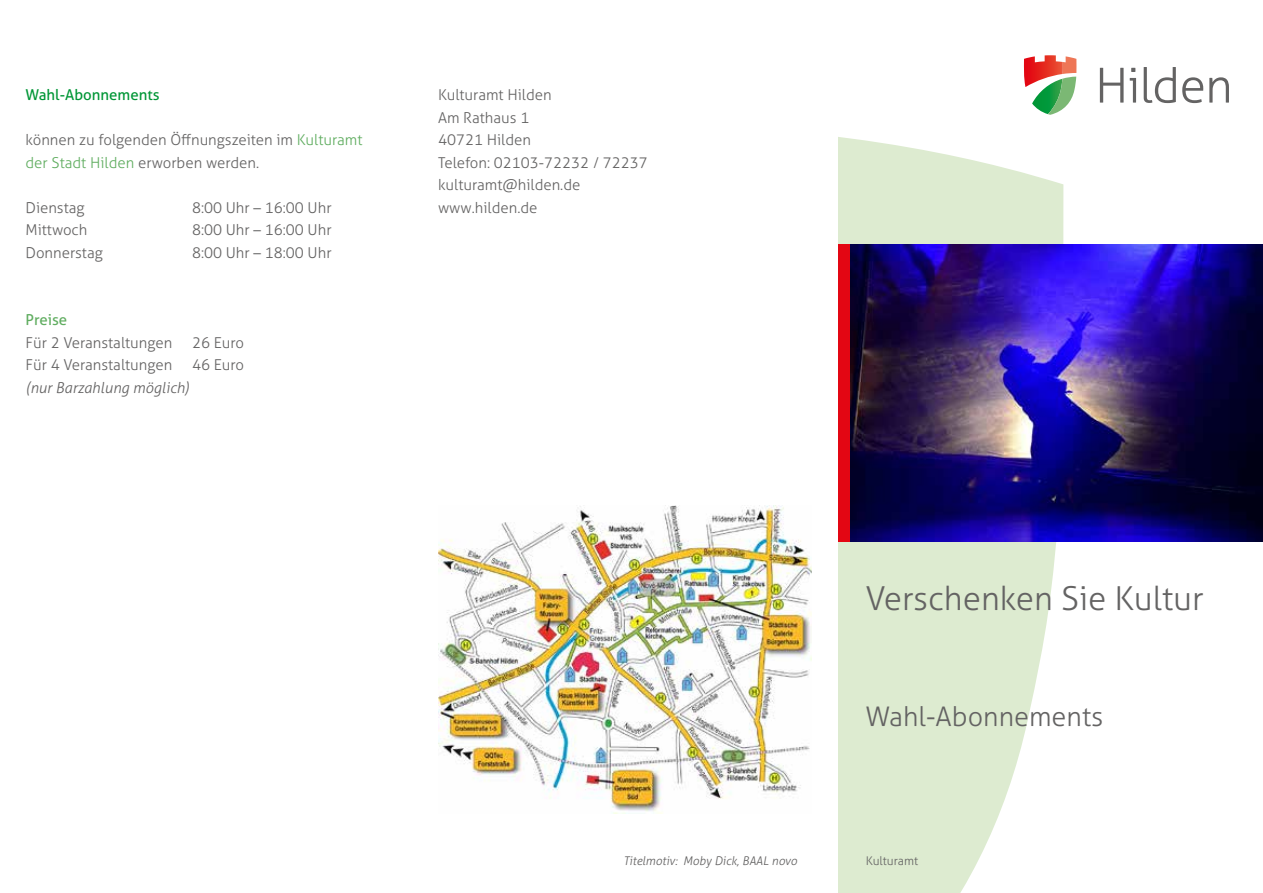
<style>
.page{position:relative;width:1263px;height:893px;background:#fff}
.page>*{position:absolute;margin:0;border:0;box-sizing:border-box;transform-origin:0 0}
.t1{font:300 33px "Aller";color:#646363}
.t2{font:300 27px "Aller";color:#646363}
.t3{font:300 15px/22.5px "Aller";color:#646363}
.t4{font:italic 300 15px "Aller";color:#646363}
.t5{font:15px "Aller";color:#009636}
.t6{font:15px "Aller";color:#60ad60}
.t7{font:italic 300 12px "Aller";color:#646363}
.t8{font:300 12px "Aller";color:#646363}
.s1{color:#60ad60}
</style>
<div class="page">
<svg style="left:1100px;top:67px;width:129px;height:36px"></svg>
<svg style="left:1023px;top:55px;width:53px;height:60px"></svg>
<svg style="left:838px;top:137px;width:225px;height:756px;background:#e1edd6"></svg>
<img style="left:438px;top:506px;width:374px;height:308px">
<div style="left:838px;top:244px;width:12px;height:298px;background:#e30613"></div>
<img style="left:850px;top:244px;width:413px;height:298px">
<p class="t5" style="left:26px;top:86px;width:136px">Wahl-Abonnements</p>
<p class="t3" style="left:26px;top:129px;width:339px">können zu folgenden Öffnungszeiten im <span class="s1">Kulturamt der Stadt Hilden</span> erworben werden.</p>
<p class="t3" style="left:26px;top:196px;width:61px">Dienstag</p>
<p class="t3" style="left:192px;top:196px;width:141px">8:00 Uhr – 16:00 Uhr</p>
<p class="t3" style="left:26px;top:219px;width:63px">Mittwoch</p>
<p class="t3" style="left:192px;top:219px;width:141px">8:00 Uhr – 16:00 Uhr</p>
<p class="t3" style="left:26px;top:241px;width:79px">Donnerstag</p>
<p class="t3" style="left:192px;top:241px;width:141px">8:00 Uhr – 18:00 Uhr</p>
<p class="t6" style="left:26px;top:311px;width:43px">Preise</p>
<p class="t3" style="left:26px;top:331px;width:148px">Für 2 Veranstaltungen</p>
<p class="t3" style="left:192px;top:331px;width:54px">26 Euro</p>
<p class="t3" style="left:26px;top:354px;width:148px">Für 4 Veranstaltungen</p>
<p class="t3" style="left:192px;top:354px;width:54px">46 Euro</p>
<p class="t4" style="left:26px;top:378px;width:165px">(nur Barzahlung möglich)</p>
<p class="t3" style="left:438px;top:84px;width:211px">Kulturamt Hilden<br>Am Rathaus 1<br>40721 Hilden<br>Telefon: 02103-72232 / 72237 kulturamt@hilden.de www.hilden.de</p>
<p class="t7" style="left:623px;top:853px;width:175px">Titelmotiv: Moby Dick, BAAL novo</p>
<h1 class="t1" style="left:865px;top:578px;width:340px">Verschenken Sie Kultur</h1>
<h2 class="t2" style="left:865px;top:700px;width:239px">Wahl-Abonnements</h2>
<p class="t8" style="left:866px;top:854px;width:54px">Kulturamt</p>
</div>
